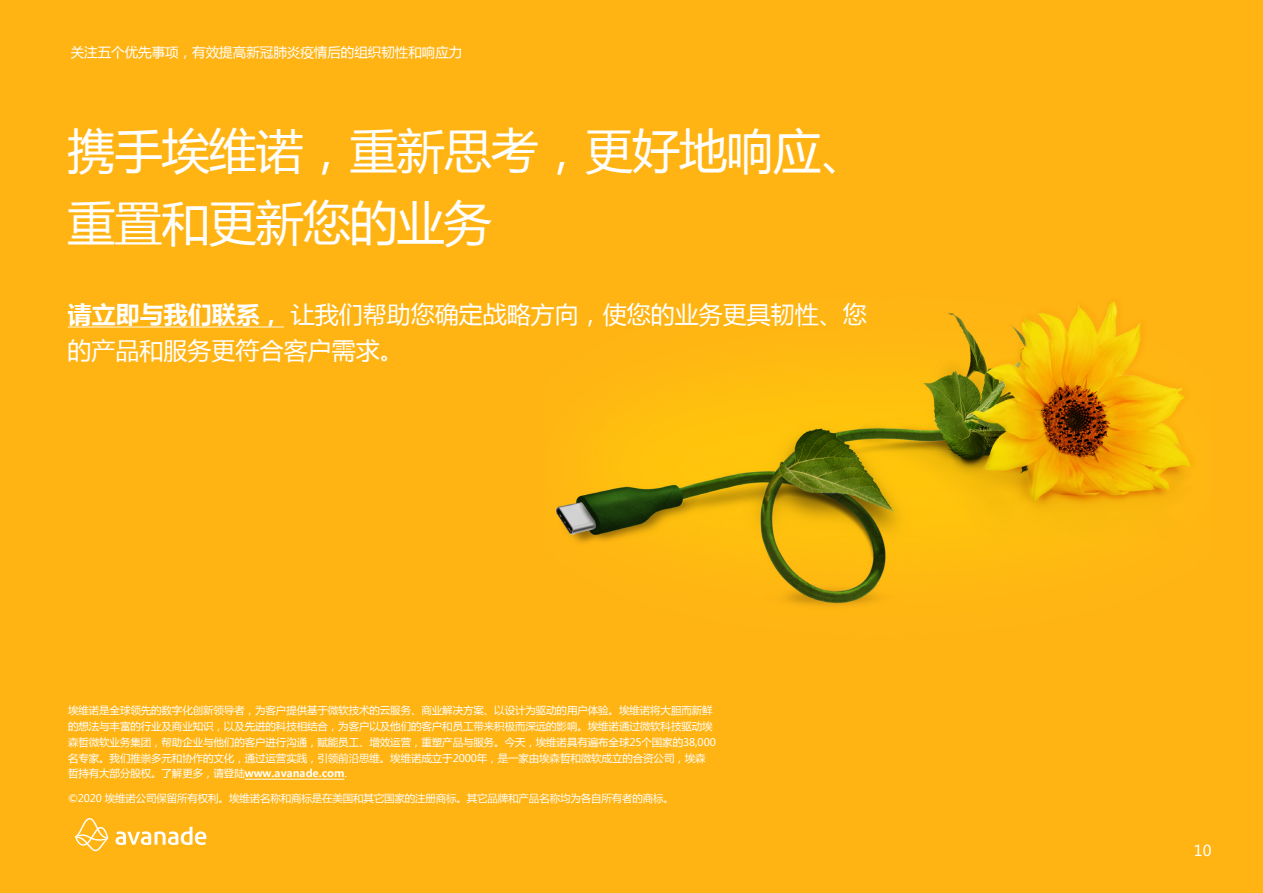
<style>
.page{position:relative;width:1263px;height:893px;background:#fff}
.page>*{position:absolute;margin:0;border:0;box-sizing:border-box;transform-origin:0 0}
.t1{font:48px/72px "Microsoft Ya Hei";letter-spacing:-.02em;color:#fff}
.t2{font:24px/36px "Microsoft Ya Hei";color:#fff}
.t3{font:15px "Microsoft Ya Hei";color:#fff}
.t4{font:13.5px "Microsoft Ya Hei";color:#fff}
.t5{font:10.5px/15.8px "Microsoft Ya Hei";letter-spacing:-.01em;color:#fff}
.s1{font-weight:700}
</style>
<div class="page">
<img style="left:0;top:0;width:1263px;height:893px">
<hr style="left:245px;top:779px;width:99px;height:1px;background:#fff">
<svg style="left:116px;top:827px;width:90px;height:18px"></svg>
<svg style="left:75px;top:818px;width:33px;height:33px"></svg>
<hr style="left:68px;top:327px;width:216px;height:1px;background:#fff">
<p class="t4" style="left:71px;top:43px;width:393px">关注五个优先事项，有效提高新冠肺炎疫情后的组织韧性和响应力</p>
<h1 class="t1" style="left:68px;top:113px;width:802px">携手埃维诺，重新思考，更好地响应、重置和更新您的业务</h1>
<h2 class="t2" style="left:68px;top:296px;width:801px"><span class="s1">请立即与我们联系，</span>让我们帮助您确定战略方向，使您的业务更具韧性、您的产品和服务更符合客户需求。</h2>
<p class="t5" style="left:68px;top:702px;width:649px">埃维诺是全球领先的数字化创新领导者，为客户提供基于微软技术的云服务、商业解决方案、以设计为驱动的用户体验。埃维诺将大胆而新鲜的想法与丰富的行业及商业知识，以及先进的科技相结合，为客户以及他们的客户和员工带来积极而深远的影响。埃维诺通过微软科技驱动埃森哲微软业务集团，帮助企业与他们的客户进行沟通，赋能员工、增效运营，重塑产品与服务。今天，埃维诺具有遍布全球25个国家的38,000名专家。我们推崇多元和协作的文化，通过运营实践，引领前沿思维。埃维诺成立于2000年，是一家由埃森哲和微软成立的合资公司，埃森哲持有大部分股权。了解更多，请登陆<span class="s1">www.avanade.com</span>.</p>
<p class="t5" style="left:68px;top:790px;width:607px">©2020 埃维诺公司保留所有权利。埃维诺名称和商标是在美国和其它国家的注册商标。其它品牌和产品名称均为各自所有者的商标。</p>
<h3 class="t3" style="left:1194px;top:840px;width:19px">10</h3>
</div>
